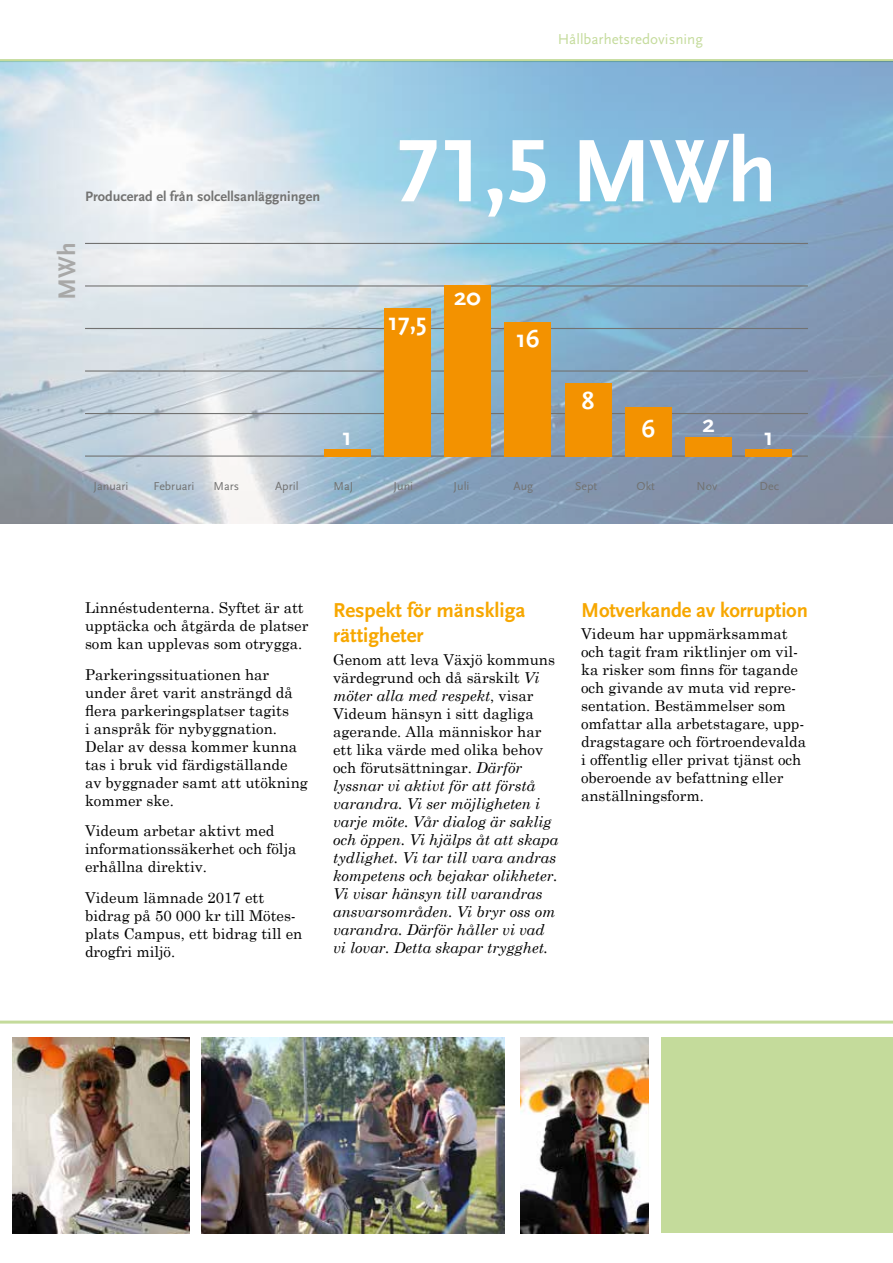
<style>
.page{position:relative;width:893px;height:1263px;background:#fff}
.page>*{position:absolute;margin:0;border:0;box-sizing:border-box;transform-origin:0 0}
.t1{font:700 92.7px "Scala Sans LF";color:#fff}
.t2{font:700 25.05px "Scala Sans";color:#fff}
.t3{font:700 25.05px "Scala Sans";color:#a8a8a7}
.t4{font:700 21px/25.2px "Scala Sans LF";color:#f7a700}
.t5{font:15px/18px "Century Schoolbook";color:#000}
.t6{font:italic 15px/18px "Century Schoolbook";color:#000}
.t7{font:15px "Scala Sans";color:#c4db9b}
.t8{font:700 14.25px "Scala Sans LF";color:#727271}
.t9{font:12px "Scala Sans LF";color:#727271}
.s1{font-style:normal}
</style>
<div class="page">
<hr style="left:0;top:1020px;width:893px;height:3px;background:#c4db9b">
<hr style="left:0;top:59px;width:893px;height:3px;background:#c4db9b">
<img style="left:0;top:61px;width:893px;height:462px">
<hr style="left:85px;top:455px;width:723px;height:2px;background:#727271">
<hr style="left:85px;top:413px;width:723px;height:1px;background:#727271">
<hr style="left:85px;top:370px;width:723px;height:2px;background:#727271">
<hr style="left:85px;top:328px;width:723px;height:1px;background:#727271">
<hr style="left:85px;top:285px;width:723px;height:2px;background:#727271">
<hr style="left:85px;top:243px;width:723px;height:1px;background:#727271">
<div style="left:324px;top:450px;width:46px;height:7px;background:#f39200"></div>
<div style="left:384px;top:308px;width:47px;height:149px;background:#f39200"></div>
<div style="left:444px;top:285px;width:47px;height:172px;background:#f39200"></div>
<div style="left:504px;top:323px;width:47px;height:134px;background:#f39200"></div>
<div style="left:565px;top:383px;width:46px;height:74px;background:#f39200"></div>
<div style="left:625px;top:408px;width:47px;height:49px;background:#f39200"></div>
<div style="left:685px;top:438px;width:47px;height:19px;background:#f39200"></div>
<div style="left:745px;top:450px;width:47px;height:7px;background:#f39200"></div>
<img style="left:13px;top:1037px;width:177px;height:196px">
<div style="left:662px;top:1037px;width:231px;height:196px;background:#c4db9b"></div>
<img style="left:521px;top:1037px;width:127px;height:196px">
<img style="left:202px;top:1037px;width:302px;height:196px">
<p class="t7" style="left:558px;top:31px;width:147px">Hållbarhetsredovisning</p>
<p class="t8" style="left:85px;top:189px;width:236px">Producerad el från solcellsanläggningen</p>
<h2 class="t3" style="left:53px;top:300px;width:59px;rotate:-90deg">MWh</h2>
<h1 class="t1" style="left:395px;top:121px;width:384px">71,5 MWh</h1>
<h2 class="t2" style="left:388px;top:308px;width:40px">17,5</h2>
<h2 class="t2" style="left:454px;top:283px;width:28px">20</h2>
<h2 class="t2" style="left:516px;top:326px;width:25px">16</h2>
<h2 class="t2" style="left:342px;top:423px;width:11px">1</h2>
<h2 class="t2" style="left:582px;top:387px;width:14px">8</h2>
<h2 class="t2" style="left:641px;top:415px;width:15px">6</h2>
<h2 class="t2" style="left:702px;top:411px;width:14px">2</h2>
<h2 class="t2" style="left:764px;top:423px;width:11px">1</h2>
<p class="t9" style="left:94px;top:480px;width:37px">Januari</p>
<p class="t9" style="left:154px;top:480px;width:42px">Februari</p>
<p class="t9" style="left:214px;top:480px;width:27px">Mars</p>
<p class="t9" style="left:275px;top:480px;width:25px">April</p>
<p class="t9" style="left:334px;top:480px;width:21px">MaJ</p>
<p class="t9" style="left:394px;top:480px;width:21px">Juni</p>
<p class="t9" style="left:454px;top:480px;width:17px">Juli</p>
<p class="t9" style="left:514px;top:480px;width:21px">Aug</p>
<p class="t9" style="left:575px;top:480px;width:24px">Sept</p>
<p class="t9" style="left:637px;top:480px;width:20px">Okt</p>
<p class="t9" style="left:697px;top:480px;width:22px">Nov</p>
<p class="t9" style="left:760px;top:480px;width:21px">Dec</p>
<p class="t5" style="left:85px;top:597px;width:225px">Linnéstudenterna. Syftet är att upptäcka och åtgärda de platser som kan upplevas som otrygga.</p>
<p class="t5" style="left:85px;top:664px;width:224px">Parkeringssituationen har under året varit ansträngd då flera parkeringsplatser tagits<br>i anspråk för nybyggnation.<br>Delar av dessa kommer kunna tas i bruk vid färdigställande<br>av byggnader samt att utökning kommer ske.</p>
<p class="t5" style="left:85px;top:821px;width:213px">Videum arbetar aktivt med informationssäkerhet och följa erhållna direktiv.</p>
<p class="t5" style="left:85px;top:887px;width:219px">Videum lämnade 2017 ett bidrag på 50 000 kr till Mötes&shy;plats Campus, ett bidrag till en drogfri miljö.</p>
<h3 class="t4" style="left:333px;top:598px;width:194px">Respekt för mänskliga rättigheter</h3>
<p class="t6" style="left:333px;top:649px;width:227px"><span class="s1">Genom att leva Växjö kommuns värdegrund och då särskilt</span> Vi möter alla med respekt<span class="s1">, visar<br>Videum hänsyn i sitt dagliga agerande. Alla människor har ett lika värde med olika behov och förutsättningar.</span> Därför lyssnar vi aktivt för att förstå varandra. Vi ser möjligheten i varje möte. Vår dialog är saklig och öppen. Vi hjälps åt att skapa tydlighet. Vi tar till vara andras kompetens och bejakar olikheter.<br>Vi visar hänsyn till varandras ansvarsområden. Vi bryr oss om varandra. Därför håller vi vad vi lovar. Detta skapar trygghet.</p>
<h3 class="t4" style="left:581px;top:598px;width:228px">Motverkande av korruption</h3>
<p class="t5" style="left:581px;top:624px;width:226px">Videum har uppmärksammat och tagit fram riktlinjer om vil&shy;ka risker som finns för tagande och givande av muta vid repre&shy;sentation. Bestämmelser som omfattar alla arbetstagare, upp&shy;dragstagare och förtroendevalda i offentlig eller privat tjänst och oberoende av befattning eller anställningsform.</p>
</div>
